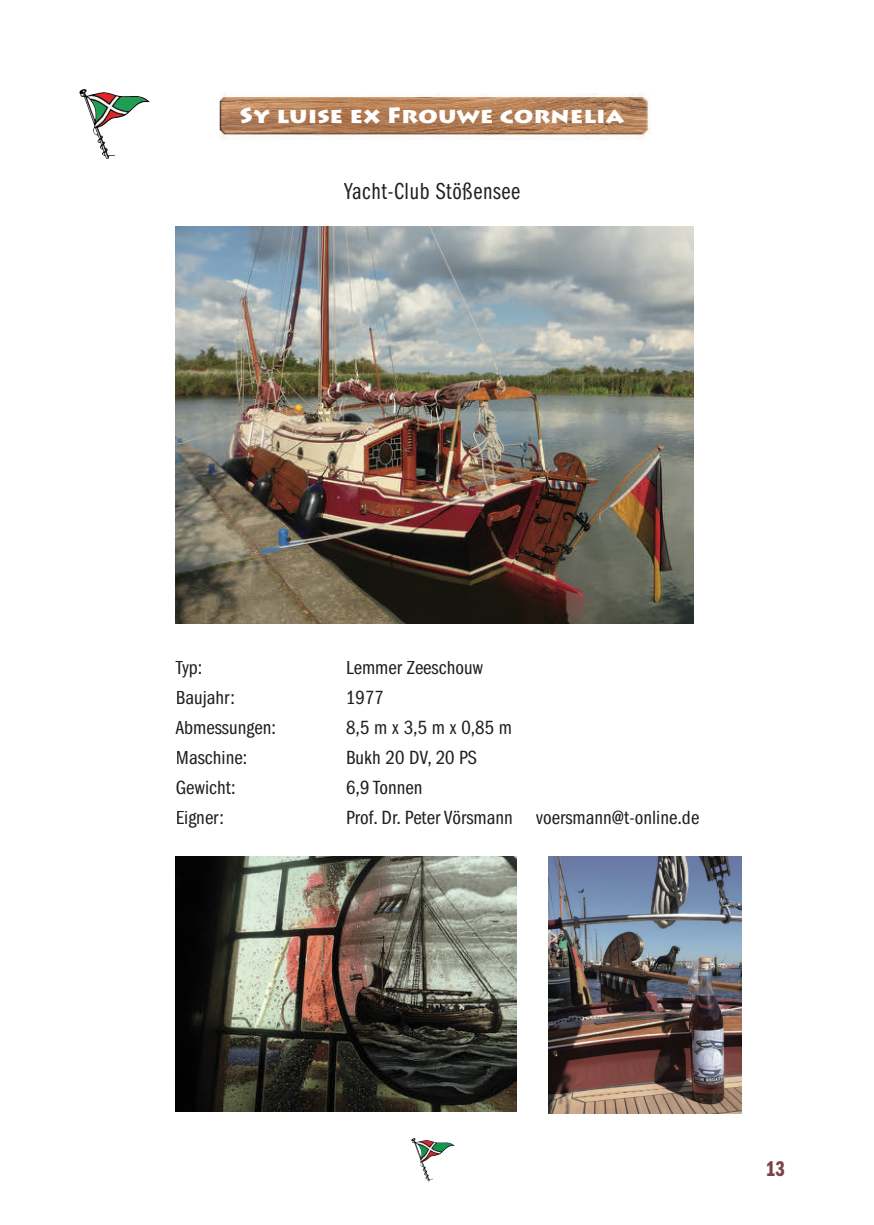
<style>
.page{position:relative;width:874px;height:1225px;background:#fff}
.page>*{position:absolute;margin:0;border:0;box-sizing:border-box;transform-origin:0 0}
.t1{font:24px "Qhtsvj Franklin Gothic Book Cmpr";letter-spacing:.025em;color:#231f20}
.t2{font:22px "Rxxwgl Franklin Gothic Demi Cmpr";color:#7b4249}
.t3{font:900 21.6px "Dccbfl Lithos Pro";color:#fff;scale:1.11 1}
.t4{font:19.8px "Qhtsvj Franklin Gothic Book Cmpr";color:#231f20;scale:1.11 1}
</style>
<div class="page">
<img style="left:411px;top:1138px;width:44px;height:43px">
<img style="left:79px;top:89px;width:71px;height:70px">
<img style="left:176px;top:227px;width:517px;height:397px">
<img style="left:176px;top:856px;width:340px;height:255px">
<img style="left:548px;top:856px;width:193px;height:257px">
<img style="left:219px;top:93px;width:431px;height:47px">
<p class="t3" style="left:240px;top:102px;width:348px">Sy luise ex Frouwe cornelia</p>
<p class="t1" style="left:344px;top:178px;width:177px">Yacht-Club Stößensee</p>
<p class="t4" style="left:176px;top:657px;width:25px">Typ:</p>
<p class="t4" style="left:346px;top:657px;width:125px">Lemmer Zeeschouw</p>
<p class="t4" style="left:176px;top:687px;width:55px">Baujahr:</p>
<p class="t4" style="left:346px;top:687px;width:35px">1977</p>
<p class="t4" style="left:176px;top:717px;width:91px">Abmessungen:</p>
<p class="t4" style="left:346px;top:717px;width:151px">8,5 m x 3,5 m x 0,85 m</p>
<p class="t4" style="left:176px;top:747px;width:66px">Maschine:</p>
<p class="t4" style="left:346px;top:747px;width:119px">Bukh 20 DV, 20 PS</p>
<p class="t4" style="left:176px;top:777px;width:55px">Gewicht:</p>
<p class="t4" style="left:346px;top:777px;width:70px">6,9 Tonnen</p>
<p class="t4" style="left:176px;top:807px;width:45px">Eigner:</p>
<p class="t4" style="left:346px;top:807px;width:319px">Prof. Dr. Peter Vörsmann voersmann@t-online.de</p>
<p class="t2" style="left:765px;top:1156px;width:20px">13</p>
</div>
